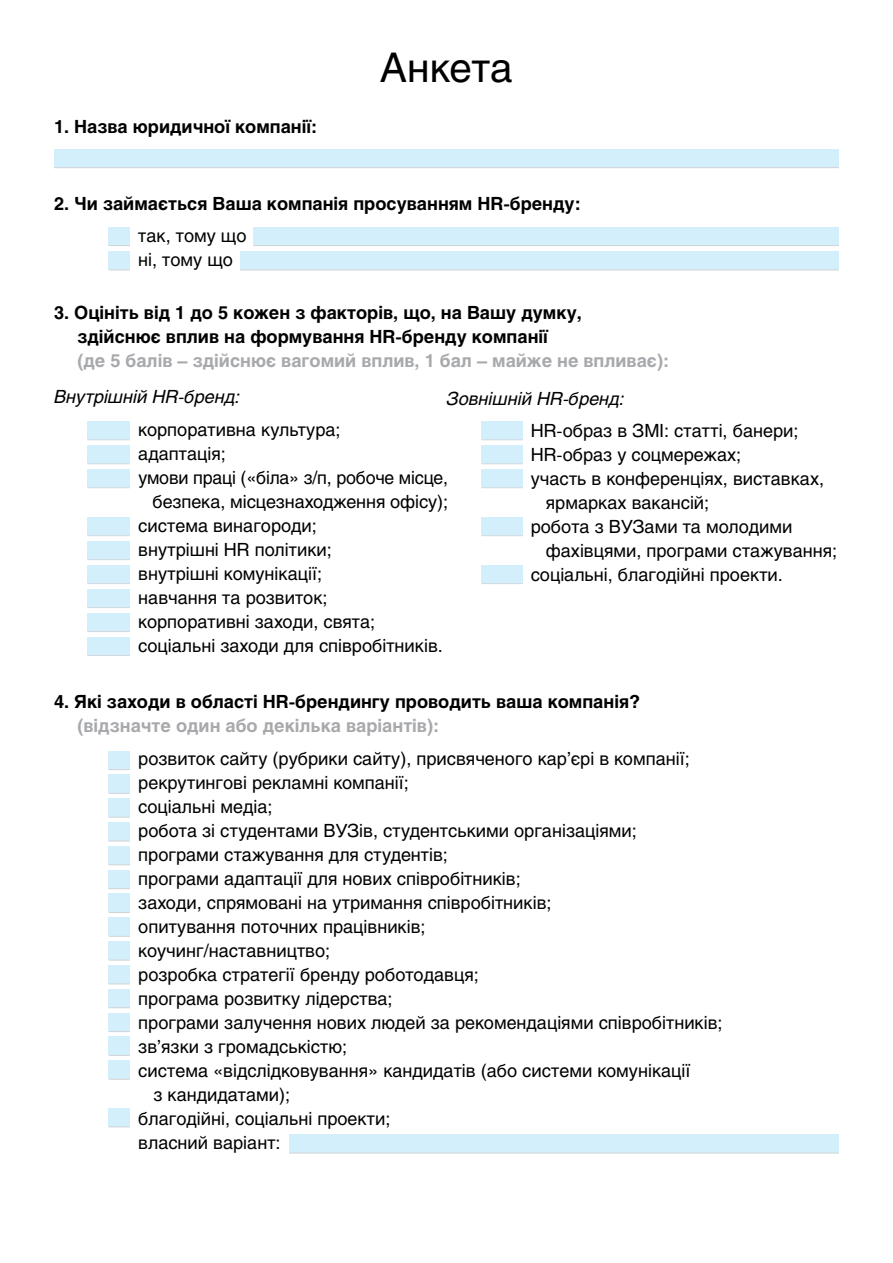
<style>
.page{position:relative;width:893px;height:1263px;background:#fff}
.page>*{position:absolute;margin:0;border:0;box-sizing:border-box;transform-origin:0 0}
.t1{font:40.5px "Helios C";color:#000}
.t2{font:18px/24px "Helios C";color:#000}
.t3{font:700 18px/24px "Helios C";color:#000;text-align:center}
.t4{font:700 18px "Helios C";color:#a7a9ac}
.t5{font:italic 18px "Helios C";color:#000}
</style>
<div class="page">
<div style="left:254px;top:227px;width:585px;height:18px;background:#d4effc"></div>
<hr style="left:254px;top:245px;width:585px;height:1px;background:#d1d3d4">
<div style="left:240px;top:251px;width:599px;height:19px;background:#d4effc"></div>
<hr style="left:240px;top:270px;width:599px;height:1px;background:#d1d3d4">
<div style="left:54px;top:149px;width:785px;height:18px;background:#d4effc"></div>
<hr style="left:54px;top:167px;width:785px;height:1px;background:#d1d3d4">
<div style="left:109px;top:751px;width:21px;height:18px;background:#d4effc"></div>
<svg style="left:109px;top:769px;width:21px;height:1px"></svg>
<div style="left:109px;top:775px;width:21px;height:18px;background:#d4effc"></div>
<svg style="left:109px;top:793px;width:21px;height:1px"></svg>
<div style="left:109px;top:798px;width:21px;height:19px;background:#d4effc"></div>
<svg style="left:109px;top:817px;width:21px;height:1px"></svg>
<div style="left:109px;top:822px;width:21px;height:19px;background:#d4effc"></div>
<svg style="left:109px;top:841px;width:21px;height:1px"></svg>
<div style="left:109px;top:846px;width:21px;height:18px;background:#d4effc"></div>
<svg style="left:109px;top:864px;width:21px;height:1px"></svg>
<div style="left:109px;top:870px;width:21px;height:18px;background:#d4effc"></div>
<svg style="left:109px;top:888px;width:21px;height:1px"></svg>
<div style="left:109px;top:894px;width:21px;height:18px;background:#d4effc"></div>
<svg style="left:109px;top:912px;width:21px;height:1px"></svg>
<div style="left:109px;top:918px;width:21px;height:18px;background:#d4effc"></div>
<svg style="left:109px;top:936px;width:21px;height:1px"></svg>
<div style="left:109px;top:941px;width:21px;height:19px;background:#d4effc"></div>
<svg style="left:109px;top:960px;width:21px;height:1px"></svg>
<div style="left:109px;top:965px;width:21px;height:18px;background:#d4effc"></div>
<svg style="left:109px;top:983px;width:21px;height:1px"></svg>
<div style="left:109px;top:989px;width:21px;height:18px;background:#d4effc"></div>
<svg style="left:109px;top:1007px;width:21px;height:1px"></svg>
<div style="left:109px;top:1013px;width:21px;height:18px;background:#d4effc"></div>
<svg style="left:109px;top:1031px;width:21px;height:1px"></svg>
<div style="left:109px;top:1037px;width:21px;height:18px;background:#d4effc"></div>
<svg style="left:109px;top:1055px;width:21px;height:1px"></svg>
<div style="left:109px;top:1060px;width:21px;height:19px;background:#d4effc"></div>
<svg style="left:109px;top:1079px;width:21px;height:1px"></svg>
<div style="left:109px;top:1108px;width:21px;height:18px;background:#d4effc"></div>
<svg style="left:109px;top:1126px;width:21px;height:1px"></svg>
<div style="left:289px;top:1134px;width:550px;height:19px;background:#d4effc"></div>
<hr style="left:289px;top:1153px;width:550px;height:1px;background:#d1d3d4">
<div style="left:87px;top:421px;width:43px;height:18px;background:#d4effc"></div>
<hr style="left:87px;top:439px;width:43px;height:1px;background:#d1d3d4">
<div style="left:109px;top:227px;width:21px;height:18px;background:#d4effc"></div>
<svg style="left:109px;top:245px;width:21px;height:1px"></svg>
<div style="left:482px;top:421px;width:41px;height:18px;background:#d4effc"></div>
<hr style="left:482px;top:439px;width:41px;height:1px;background:#d1d3d4">
<div style="left:87px;top:445px;width:43px;height:18px;background:#d4effc"></div>
<hr style="left:87px;top:463px;width:43px;height:1px;background:#d1d3d4">
<div style="left:109px;top:251px;width:21px;height:19px;background:#d4effc"></div>
<svg style="left:109px;top:270px;width:21px;height:1px"></svg>
<div style="left:482px;top:445px;width:41px;height:18px;background:#d4effc"></div>
<hr style="left:482px;top:463px;width:41px;height:1px;background:#d1d3d4">
<div style="left:87px;top:469px;width:43px;height:18px;background:#d4effc"></div>
<hr style="left:87px;top:487px;width:43px;height:1px;background:#d1d3d4">
<div style="left:482px;top:469px;width:41px;height:18px;background:#d4effc"></div>
<hr style="left:482px;top:487px;width:41px;height:1px;background:#d1d3d4">
<div style="left:87px;top:517px;width:43px;height:18px;background:#d4effc"></div>
<hr style="left:87px;top:535px;width:43px;height:1px;background:#d1d3d4">
<div style="left:482px;top:517px;width:41px;height:18px;background:#d4effc"></div>
<hr style="left:482px;top:535px;width:41px;height:1px;background:#d1d3d4">
<div style="left:87px;top:541px;width:43px;height:18px;background:#d4effc"></div>
<hr style="left:87px;top:559px;width:43px;height:1px;background:#d1d3d4">
<div style="left:87px;top:565px;width:43px;height:18px;background:#d4effc"></div>
<hr style="left:87px;top:583px;width:43px;height:1px;background:#d1d3d4">
<div style="left:482px;top:565px;width:41px;height:18px;background:#d4effc"></div>
<hr style="left:482px;top:583px;width:41px;height:1px;background:#d1d3d4">
<div style="left:87px;top:589px;width:43px;height:18px;background:#d4effc"></div>
<hr style="left:87px;top:607px;width:43px;height:1px;background:#d1d3d4">
<div style="left:87px;top:613px;width:43px;height:18px;background:#d4effc"></div>
<hr style="left:87px;top:631px;width:43px;height:1px;background:#d1d3d4">
<div style="left:87px;top:637px;width:43px;height:18px;background:#d4effc"></div>
<hr style="left:87px;top:655px;width:43px;height:1px;background:#d1d3d4">
<p class="t3" style="left:54px;top:115px;width:265px">1. Назва юридичної компанії:</p>
<h1 class="t1" style="left:380px;top:44px;width:135px">Анкета</h1>
<p class="t3" style="left:54px;top:191px;width:528px">2. Чи займається Ваша компанія просуванням HR-бренду:</p>
<p class="t2" style="left:138px;top:224px;width:110px">так, тому що ні, тому що</p>
<p class="t3" style="left:54px;top:300px;width:529px">3. Оцініть від 1 до 5 кожен з факторів, що, на Вашу думку, здійснює вплив на формування HR-бренду компанії</p>
<p class="t4" style="left:77px;top:350px;width:593px">(де 5 балів – здійснює вагомий вплив, 1 бал – майже не впливає):</p>
<p class="t5" style="left:54px;top:386px;width:188px">Внутрішній HR-бренд:</p>
<p class="t2" style="left:138px;top:417px;width:204px">корпоративна культура;</p>
<p class="t2" style="left:138px;top:441px;width:89px">адаптація;</p>
<p class="t2" style="left:138px;top:465px;width:311px">умови праці («біла» з/п, робоче місце,</p>
<p class="t2" style="left:153px;top:489px;width:297px">безпека, місцезнаходження офісу);</p>
<p class="t2" style="left:138px;top:513px;width:180px">система винагороди;</p>
<p class="t2" style="left:138px;top:537px;width:195px">внутрішні HR політики;</p>
<p class="t2" style="left:138px;top:561px;width:185px">внутрішні комунікації;</p>
<p class="t2" style="left:138px;top:585px;width:191px">навчання та розвиток;</p>
<p class="t2" style="left:138px;top:609px;width:238px">корпоративні заходи, свята;</p>
<p class="t2" style="left:138px;top:633px;width:306px">соціальні заходи для співробітників.</p>
<p class="t3" style="left:54px;top:690px;width:588px">4. Які заходи в області HR-брендингу проводить ваша компанія?</p>
<p class="t4" style="left:77px;top:715px;width:363px">(відзначте один або декілька варіантів):</p>
<p class="t2" style="left:138px;top:746px;width:553px">розвиток сайту (рубрики сайту), присвяченого кар’єрі в компанії;</p>
<p class="t2" style="left:138px;top:770px;width:272px">рекрутингові рекламні компанії;</p>
<p class="t2" style="left:138px;top:794px;width:136px">соціальні медіа;</p>
<p class="t2" style="left:138px;top:818px;width:500px">робота зі студентами ВУЗів, студентськими організаціями;</p>
<p class="t2" style="left:138px;top:842px;width:311px">програми стажування для студентів;</p>
<p class="t2" style="left:138px;top:866px;width:384px">програми адаптації для нових співробітників;</p>
<p class="t2" style="left:138px;top:890px;width:415px">заходи, спрямовані на утримання співробітників;</p>
<p class="t2" style="left:138px;top:914px;width:289px">опитування поточних працівників;</p>
<p class="t2" style="left:138px;top:938px;width:193px">коучинг/наставництво;</p>
<p class="t2" style="left:138px;top:962px;width:342px">розробка стратегії бренду роботодавця;</p>
<p class="t2" style="left:138px;top:986px;width:256px">програма розвитку лідерства;</p>
<p class="t2" style="left:138px;top:1010px;width:586px">програми залучення нових людей за рекомендаціями співробітників;</p>
<p class="t2" style="left:138px;top:1034px;width:210px">зв’язки з громадськістю;</p>
<p class="t2" style="left:138px;top:1058px;width:554px">система «відслідковування» кандидатів (або системи комунікації</p>
<p class="t2" style="left:153px;top:1082px;width:138px">з кандидатами);</p>
<p class="t2" style="left:138px;top:1106px;width:254px">благодійні, соціальні проекти;</p>
<p class="t2" style="left:138px;top:1130px;width:144px">власний варіант:</p>
<p class="t5" style="left:446px;top:387px;width:180px">Зовнішній HR-бренд:</p>
<p class="t2" style="left:531px;top:418px;width:269px">HR-образ в ЗМІ: статті, банери;</p>
<p class="t2" style="left:531px;top:442px;width:212px">HR-образ у соцмережах;</p>
<p class="t2" style="left:531px;top:466px;width:295px">участь в конференціях, виставках,</p>
<p class="t2" style="left:546px;top:490px;width:165px">ярмарках вакансій;</p>
<p class="t2" style="left:531px;top:514px;width:263px">робота з ВУЗами та молодими</p>
<p class="t2" style="left:546px;top:538px;width:293px">фахівцями, програми стажування;</p>
<p class="t2" style="left:531px;top:562px;width:254px">соціальні, благодійні проекти.</p>
</div>
